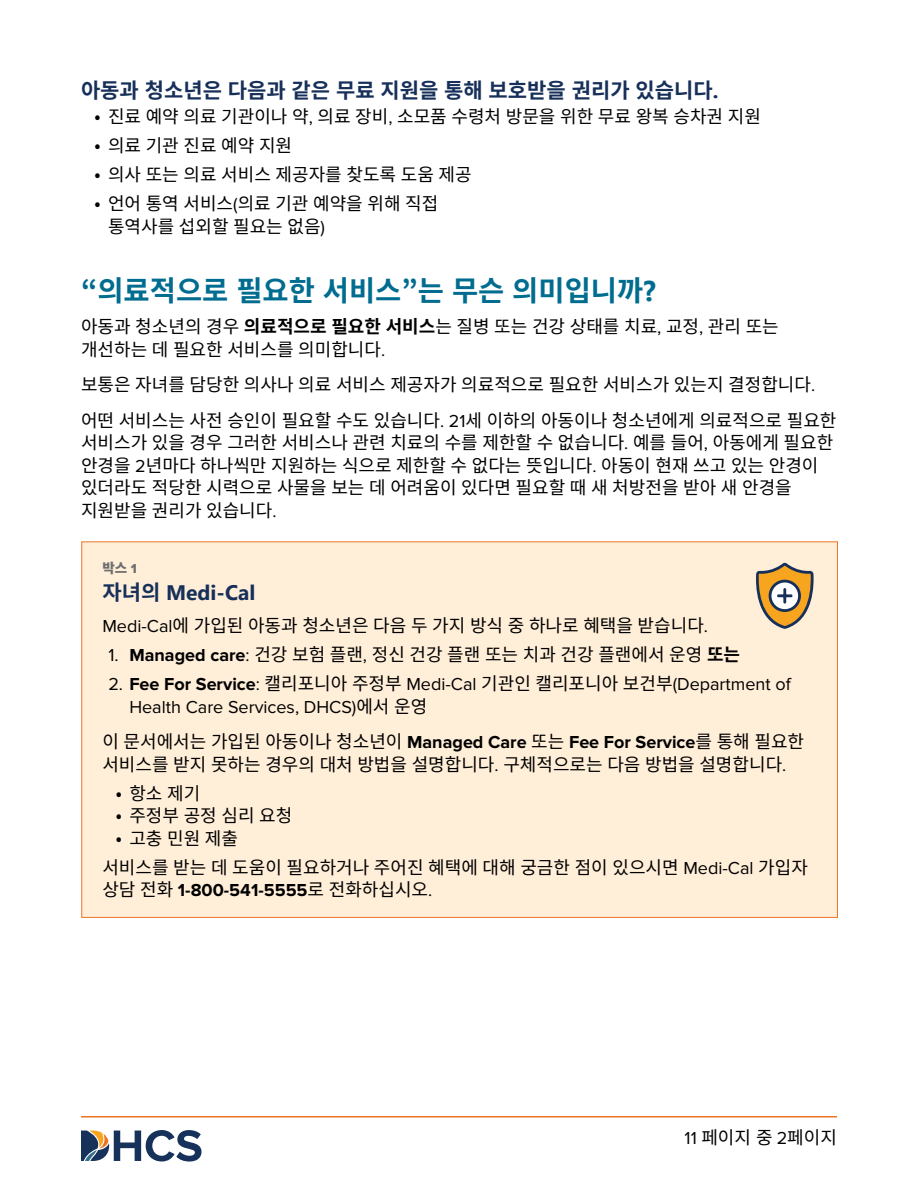
<style>
.page{position:relative;width:918px;height:1188px;background:#fff}
.page>*{position:absolute;margin:0;border:0;box-sizing:border-box;transform-origin:0 0}
.t1{font:700 28.5px "Noto Sans CJ Kkr";color:#006c90}
.t2{font:700 21px "Noto Sans CJ Kkr";color:#173059}
.t3{font:700 21px "Segoe UI";color:#17305a}
.t4{font:18px/22.5px "Noto Sans CJ Kkr";color:#000}
.t5{font:18px/22.5px "Proxima Nova";color:#000}
.t6{font:900 13.5px "Noto Sans CJ Kkr";color:#6e6e6e}
.s1{font-family:"Segoe UI"}
.s2{font-family:"Proxima Nova"}
.s3{font-weight:700}
.s4{font-family:"Proxima Nova";font-weight:800}
.s5{font-family:"Noto Sans CJ Kkr"}
.s6{font-family:"Proxima Nova";font-weight:700}
</style>
<div class="page">
<hr style="left:81px;top:1116px;width:756px;height:2px;background:#ec7424">
<svg style="left:81px;top:1130px;width:121px;height:32px"></svg>
<div style="left:82px;top:542px;width:755px;height:375px;background:#ffeed8"></div>
<svg style="left:756px;top:563px;width:58px;height:66px"></svg>
<h3 class="t2" style="left:81px;top:78px;width:639px">아동과 청소년은 다음과 같은 무료 지원을 통해 보호받을 권리가 있습니다<span class="s1">.</span></h3>
<p class="t4" style="left:94px;top:106px;width:668px">• 진료 예약 의료 기관이나 약<span class="s2">,</span> 의료 장비<span class="s2">,</span> 소모품 수령처 방문을 위한 무료 왕복 승차권 지원</p>
<p class="t4" style="left:94px;top:135px;width:199px">• 의료 기관 진료 예약 지원</p>
<p class="t4" style="left:94px;top:164px;width:379px">• 의사 또는 의료 서비스 제공자를 찾도록 도움 제공</p>
<p class="t4" style="left:108px;top:193px;width:332px;text-indent:-14px">• 언어 통역 서비스<span class="s2">(</span>의료 기관 예약을 위해 직접 통역사를 섭외할 필요는 없음<span class="s2">)</span></p>
<h2 class="t1" style="left:81px;top:274px;width:576px">“의료적으로 필요한 서비스”는 무슨 의미입니까<span class="s1">?</span></h2>
<p class="t4" style="left:81px;top:316px;width:699px">아동과 청소년의 경우 <span class="s3">의료적으로 필요한 서비스</span>는 질병 또는 건강 상태를 치료<span class="s2">,</span> 교정<span class="s2">,</span> 관리 또는 개선하는 데 필요한 서비스를 의미합니다<span class="s2">.</span></p>
<p class="t4" style="left:81px;top:374px;width:736px">보통은 자녀를 담당한 의사나 의료 서비스 제공자가 의료적으로 필요한 서비스가 있는지 결정합니다<span class="s2">.</span></p>
<p class="t4" style="left:81px;top:409px;width:757px">어떤 서비스는 사전 승인이 필요할 수도 있습니다<span class="s2">. 21</span>세 이하의 아동이나 청소년에게 의료적으로 필요한 서비스가 있을 경우 그러한 서비스나 관련 치료의 수를 제한할 수 없습니다<span class="s2">.</span> 예를 들어<span class="s2">,</span> 아동에게 필요한 안경을 <span class="s2">2</span>년마다 하나씩만 지원하는 식으로 제한할 수 없다는 뜻입니다<span class="s2">.</span> 아동이 현재 쓰고 있는 안경이 있더라도 적당한 시력으로 사물을 보는 데 어려움이 있다면 필요할 때 새 처방전을 받아 새 안경을 지원받을 권리가 있습니다<span class="s2">.</span></p>
<p class="t6" style="left:102px;top:561px;width:36px">박스 <span class="s4">1</span></p>
<h3 class="t3" style="left:102px;top:573px;width:155px"><span class="s5">자녀의</span> Medi-Cal</h3>
<p class="t4" style="left:102px;top:615px;width:607px"><span class="s2">Medi-Cal</span>에 가입된 아동과 청소년은 다음 두 가지 방식 중 하나로 혜택을 받습니다<span class="s2">.</span></p>
<p class="t4" style="left:108px;top:644px;width:633px"><span class="s2">1.</span> <span class="s6">Managed care</span><span class="s2">:</span> 건강 보험 플랜<span class="s2">,</span> 정신 건강 플랜 또는 치과 건강 플랜에서 운영 <span class="s3">또는</span></p>
<p class="t5" style="left:129px;top:673px;width:663px;text-indent:-21px">2. <span class="s3">Fee For Service</span>: <span class="s5">캘리포니아 주정부</span> Medi-Cal <span class="s5">기관인 캘리포니아 보건부</span>(Department of<br>Health Care Services, DHCS)<span class="s5">에서 운영</span></p>
<p class="t4" style="left:102px;top:731px;width:703px">이 문서에서는 가입된 아동이나 청소년이 <span class="s6">Managed Care</span> 또는 <span class="s6">Fee For Service</span>를 통해 필요한 서비스를 받지 못하는 경우의 대처 방법을 설명합니다<span class="s2">.</span> 구체적으로는 다음 방법을 설명합니다<span class="s2">.</span></p>
<p class="t4" style="left:116px;top:782px;width:86px">• 항소 제기</p>
<p class="t4" style="left:116px;top:805px;width:178px">• 주정부 공정 심리 요청</p>
<p class="t4" style="left:116px;top:827px;width:124px">• 고충 민원 제출</p>
<p class="t4" style="left:102px;top:856px;width:707px">서비스를 받는 데 도움이 필요하거나 주어진 혜택에 대해 궁금한 점이 있으시면 <span class="s2">Medi-Cal</span> 가입자 상담 전화 <span class="s6">1-800-541-5555</span>로 전화하십시오<span class="s2">.</span></p>
<p class="t4" style="left:685px;top:1127px;width:154px"><span class="s2">11</span> 페이지 중 <span class="s2">2</span>페이지</p>
</div>
